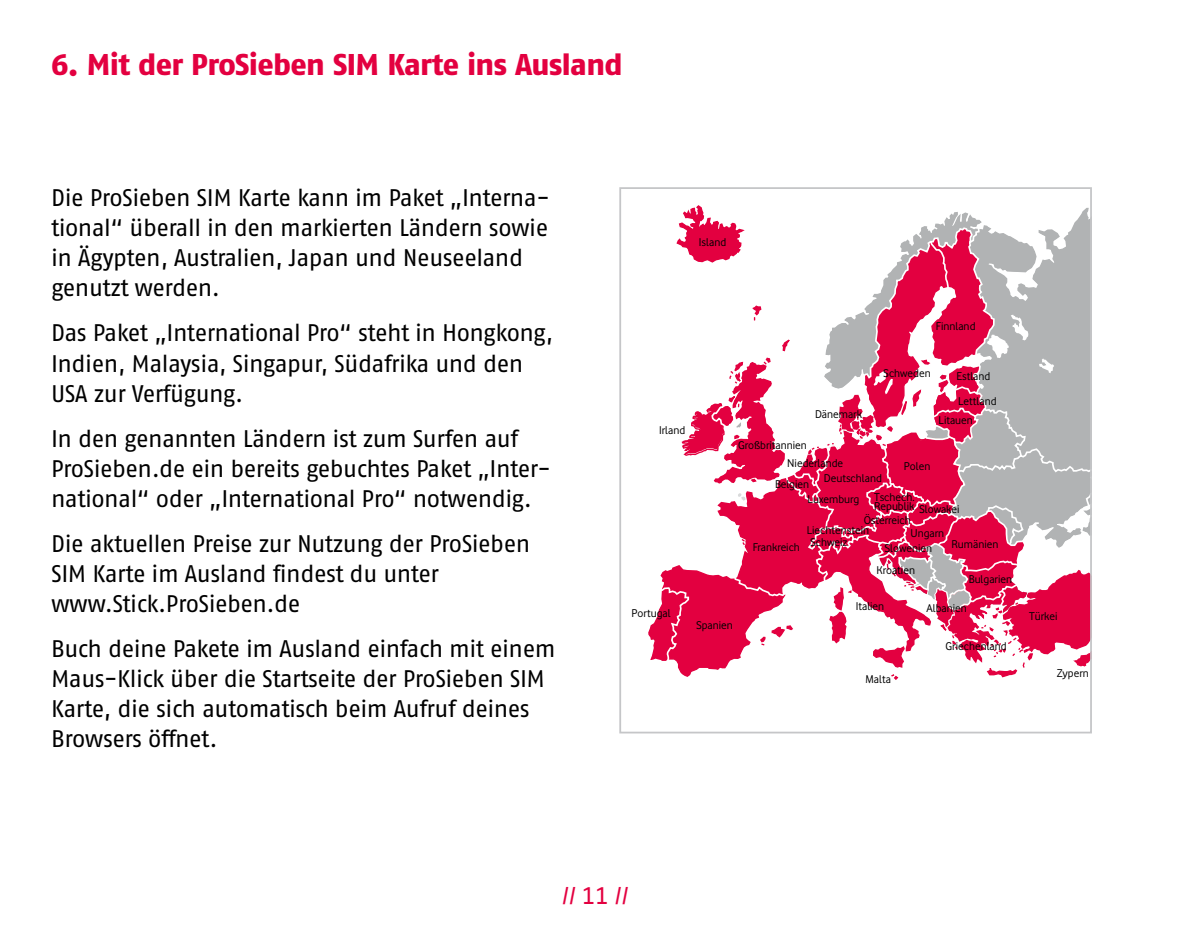
<style>
.page{position:relative;width:1191px;height:936px;background:#fff}
.page>*{position:absolute;margin:0;border:0;box-sizing:border-box;transform-origin:0 0}
.t1{font:30px "Fago No Exb Lf";letter-spacing:-.02em;color:#e30040}
.t2{font:24px/30px "Fago No Regular Tf";letter-spacing:-.025em;color:#000}
.t3{font:24px "Fago No Regular Tf";color:#e30040}
.t4{font:11.7px/15px "Vodafone Rg";color:#000}
</style>
<div class="page">
<svg style="left:657px;top:566px;width:18px;height:95px"></svg>
<svg style="left:675px;top:205px;width:414px;height:475px"></svg>
<svg style="left:710px;top:404px;width:311px;height:208px"></svg>
<div style="left:619px;top:187px;width:473px;height:546px;border:2px solid #c5c6c8"></div>
<p class="t1" style="left:51px;top:46px;width:573px">6. Mit der ProSieben SIM Karte ins Ausland</p>
<p class="t2" style="left:51px;top:183px;width:500px">Die ProSieben SIM Karte kann im Paket „Interna&shy;tional“ überall in den markierten Ländern sowie in Ägypten, Australien, Japan und Neuseeland genutzt werden.</p>
<p class="t2" style="left:51px;top:318px;width:503px">Das Paket „International Pro“ steht in Hongkong,<br>Indien, Malaysia, Singapur, Südafrika und den<br>USA zur Verfügung.</p>
<p class="t2" style="left:51px;top:423px;width:497px">In den genannten Ländern ist zum Surfen auf<br>ProSieben.de ein bereits gebuchtes Paket „Inter&shy;national“ oder „International Pro“ notwendig.</p>
<p class="t2" style="left:51px;top:528px;width:480px">Die aktuellen Preise zur Nutzung der ProSieben<br>SIM Karte im Ausland findest du unter www.Stick.ProSieben.de</p>
<p class="t2" style="left:51px;top:633px;width:506px">Buch deine Pakete im Ausland einfach mit einem Maus-Klick über die Startseite der ProSieben SIM Karte, die sich automatisch beim Aufruf deines Browsers öffnet.</p>
<p class="t4" style="left:699px;top:234px;width:29px">Island</p>
<p class="t4" style="left:936px;top:318px;width:41px">Finnland</p>
<p class="t4" style="left:659px;top:422px;width:28px">Irland</p>
<p class="t4" style="left:631px;top:605px;width:40px">Portugal</p>
<p class="t4" style="left:738px;top:437px;width:70px">Großbritannien</p>
<p class="t4" style="left:815px;top:406px;width:48px">Dänemark</p>
<p class="t4" style="left:883px;top:365px;width:49px">Schweden</p>
<p class="t4" style="left:824px;top:455px;width:59px;text-indent:-37px">Niederlande<br>Deutschland</p>
<p class="t4" style="left:775px;top:477px;width:36px">Belgien</p>
<p class="t4" style="left:904px;top:458px;width:28px">Polen</p>
<p class="t4" style="left:956px;top:363px;width:42px;line-height:25.5px">Estland<br>Lettland</p>
<p class="t4" style="left:938px;top:413px;width:36px">Litauen</p>
<p class="t4" style="left:696px;top:618px;width:38px">Spanien</p>
<p class="t4" style="left:753px;top:539px;width:49px">Frankreich</p>
<p class="t4" style="left:874px;top:492px;width:42px;line-height:9.3px">Tschech.<br>Republik</p>
<p class="t4" style="left:807px;top:491px;width:53px">Luxemburg</p>
<p class="t4" style="left:919px;top:501px;width:42px">Slowakei</p>
<p class="t4" style="left:863px;top:512px;width:49px">Österreich</p>
<p class="t4" style="left:806px;top:522px;width:64px">Liechtenstein</p>
<p class="t4" style="left:884px;top:526px;width:61px;text-indent:26px">Ungarn<br>Slowenien</p>
<p class="t4" style="left:810px;top:534px;width:39px">Schweiz</p>
<p class="t4" style="left:951px;top:536px;width:48px">Rumänien</p>
<p class="t4" style="left:876px;top:563px;width:40px">Kroatien</p>
<p class="t4" style="left:855px;top:598px;width:30px">Italien</p>
<p class="t4" style="left:968px;top:571px;width:45px">Bulgarien</p>
<p class="t4" style="left:926px;top:600px;width:42px">Albanien</p>
<p class="t4" style="left:865px;top:672px;width:27px">Malta</p>
<p class="t4" style="left:945px;top:639px;width:63px">Griechenland</p>
<p class="t4" style="left:1029px;top:608px;width:30px">Türkei</p>
<p class="t4" style="left:1056px;top:665px;width:34px">Zypern</p>
<p class="t3" style="left:561px;top:882px;width:69px">// 11 //</p>
</div>
